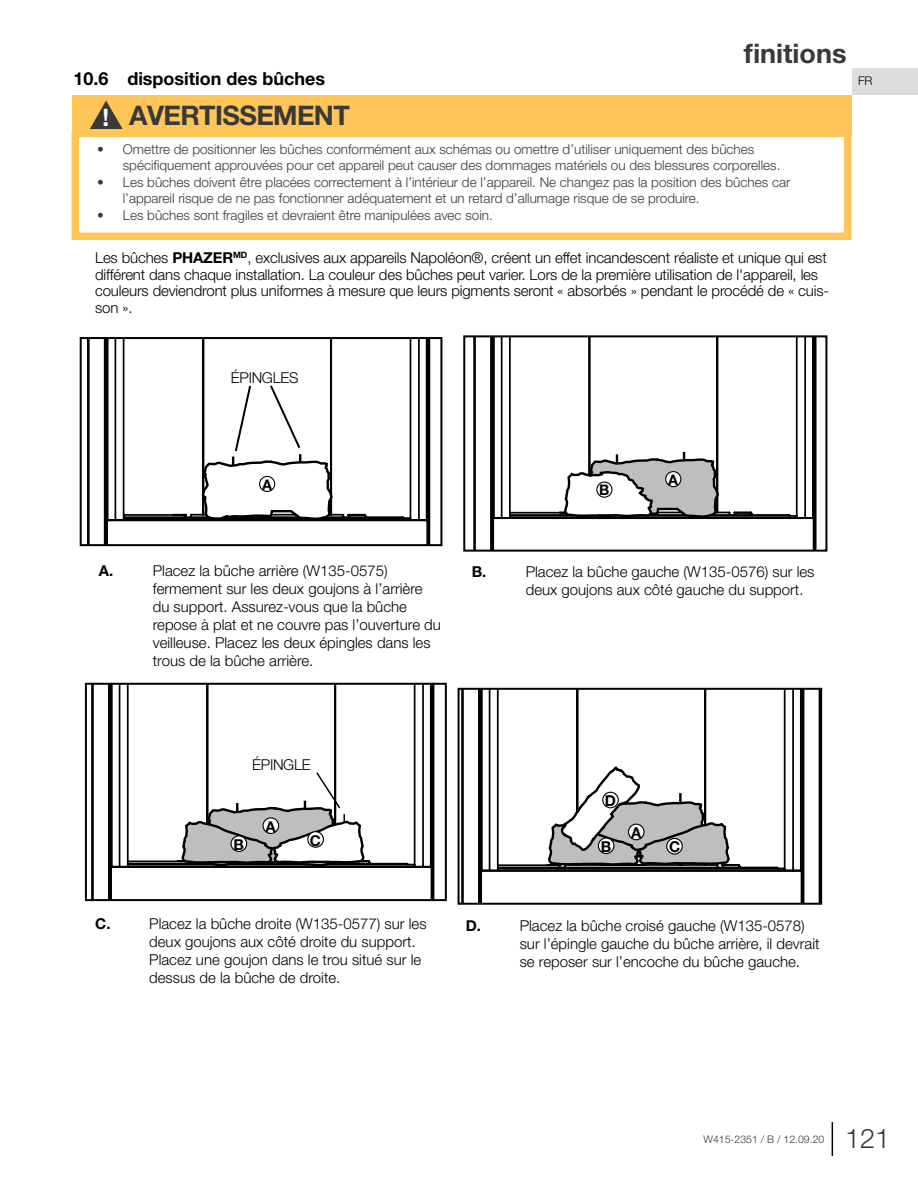
<style>
.page{position:relative;width:918px;height:1188px;background:#fff}
.page>*{position:absolute;margin:0;border:0;box-sizing:border-box;transform-origin:0 0}
.t1{font:700 27px "Helvetica Neue";letter-spacing:-.025em;color:#3b3838}
.t2{font:700 27px "Helvetica Neue";color:#3b3838}
.t3{font:300 27px "Helvetica Neue";color:#3b3838}
.t4{font:700 18px "Helvetica Neue";color:#000}
.t5{font:300 15px/18px "Helvetica Neue";color:#000}
.t6{font:700 15px "Helvetica Neue";color:#000}
.t7{font:300 15px "Helvetica Neue";letter-spacing:-.02em;color:#000}
.t8{font:700 14.55px "Helvetica Neue";color:#000}
.t9{font:300 13.5px/16.5px "Helvetica Neue";color:#3b3838}
.t10{font:300 12px "Helvetica Neue";color:#000}
.t11{font:300 10.5px "Helvetica Neue";color:#3b3838}
.s1{font-size:24px;color:#fff}
.s2{font-weight:700}
</style>
<div class="page">
<hr style="left:832px;top:1122px;width:1px;height:34px;background:#000">
<div style="left:853px;top:68px;width:65px;height:26px;background:#dcddde"></div>
<svg style="left:91px;top:686px;width:344px;height:212px"></svg>
<div style="left:85px;top:683px;width:362px;height:218px;border:2px solid #000"></div>
<svg style="left:461px;top:691px;width:358px;height:211px"></svg>
<svg style="left:547px;top:765px;width:184px;height:117px"></svg>
<div style="left:458px;top:688px;width:364px;height:217px;border:2px solid #000"></div>
<div style="left:598px;top:838px;width:16px;height:16px;background:#fff;border-radius:50%"></div>
<div style="left:598px;top:837px;width:16px;height:17px;border:1px solid #000101;border-radius:50%"></div>
<div style="left:628px;top:824px;width:16px;height:16px;background:#fff;border-radius:50%"></div>
<div style="left:628px;top:824px;width:17px;height:16px;border:1px solid #000101;border-radius:50%"></div>
<div style="left:667px;top:838px;width:15px;height:16px;background:#fff;border-radius:50%"></div>
<div style="left:666px;top:838px;width:17px;height:17px;border:1px solid #000101;border-radius:50%"></div>
<div style="left:603px;top:792px;width:15px;height:16px;background:#fff;border-radius:50%"></div>
<div style="left:602px;top:792px;width:17px;height:16px;border:1px solid #000101;border-radius:50%"></div>
<svg style="left:473px;top:338px;width:344px;height:211px"></svg>
<svg style="left:563px;top:452px;width:157px;height:87px"></svg>
<div style="left:463px;top:335px;width:364px;height:217px;border:2px solid #000"></div>
<div style="left:597px;top:482px;width:15px;height:15px;background:#fff;border-radius:50%"></div>
<div style="left:596px;top:482px;width:16px;height:16px;border:1px solid #000101;border-radius:50%"></div>
<svg style="left:87px;top:340px;width:344px;height:203px"></svg>
<div style="left:80px;top:337px;width:362px;height:209px;border:2px solid #000"></div>
<div style="left:666px;top:472px;width:15px;height:15px;background:#fff;border-radius:50%"></div>
<div style="left:665px;top:471px;width:16px;height:16px;border:1px solid #000101;border-radius:50%"></div>
<svg style="left:202px;top:383px;width:132px;height:159px"></svg>
<svg style="left:180px;top:771px;width:186px;height:117px"></svg>
<div style="left:72px;top:130px;width:780px;height:110px;border:8px solid #fec558"></div>
<div style="left:72px;top:95px;width:780px;height:39px;background:#fec558"></div>
<svg style="left:90px;top:101px;width:33px;height:28px"></svg>
<h1 class="t2" style="left:744px;top:33px;width:104px">finitions</h1>
<p class="t4" style="left:73px;top:64px;width:253px">10.6 disposition des bûches</p>
<p class="t10" style="left:858px;top:71px;width:16px">FR</p>
<h1 class="t1" style="left:103px;top:94px;width:249px"><span class="s1">!</span> AVERTISSEMENT</h1>
<p class="t9" style="left:123px;top:140px;width:659px;text-indent:-26px">• Omettre de positionner les bûches conformément aux schémas ou omettre d’utiliser uniquement des bûches spécifiquement approuvées pour cet appareil peut causer des dommages matériels ou des blessures corporelles.</p>
<p class="t9" style="left:123px;top:173px;width:669px;text-indent:-26px">• Les bûches doivent être placées correctement à l’intérieur de l’appareil. Ne changez pas la position des bûches car l’appareil risque de ne pas fonctionner adéquatement et un retard d’allumage risque de se produire.</p>
<p class="t9" style="left:97px;top:206px;width:397px">• Les bûches sont fragiles et devraient être manipulées avec soin.</p>
<p class="t5" style="left:95px;top:249px;width:735px;line-height:16.5px">Les bûches <span class="s2">PHAZER</span><sup>MD</sup>, exclusives aux appareils Napoléon®, créent un effet incandescent réaliste et unique qui est différent dans chaque installation. La couleur des bûches peut varier. Lors de la première utilisation de l'appareil, les couleurs deviendront plus uniformes à mesure que leurs pigments seront « absorbés » pendant le procédé de « cuis&shy;son ».</p>
<p class="t7" style="left:231px;top:366px;width:69px">ÉPINGLES</p>
<p class="t8" style="left:262px;top:473px;width:11px">A</p>
<p class="t8" style="left:668px;top:468px;width:11px">A</p>
<p class="t8" style="left:599px;top:479px;width:12px">B</p>
<p class="t6" style="left:99px;top:559px;width:16px">A.</p>
<p class="t5" style="left:153px;top:561px;width:290px">Placez la bûche arrière (W135-0575) fermement sur les deux goujons à l’arrière du support. Assurez-vous que la bûche repose à plat et ne couvre pas l’ouverture du veilleuse. Placez les deux épingles dans les trous de la bûche arrière.</p>
<p class="t6" style="left:472px;top:559px;width:16px">B.</p>
<p class="t5" style="left:526px;top:561px;width:290px">Placez la bûche gauche (W135-0576) sur les deux goujons aux côté gauche du support.</p>
<p class="t7" style="left:252px;top:753px;width:60px">ÉPINGLE</p>
<p class="t6" style="left:233px;top:833px;width:12px">B</p>
<p class="t6" style="left:266px;top:815px;width:12px">A</p>
<p class="t6" style="left:310px;top:828px;width:13px">C</p>
<p class="t6" style="left:605px;top:789px;width:13px">D</p>
<p class="t6" style="left:601px;top:835px;width:12px">B</p>
<p class="t6" style="left:631px;top:821px;width:12px">A</p>
<p class="t6" style="left:669px;top:835px;width:13px">C</p>
<p class="t6" style="left:95px;top:912px;width:17px">C.</p>
<p class="t5" style="left:149px;top:914px;width:279px">Placez la bûche droite (W135-0577) sur les deux goujons aux côté droite du support.<br>Placez une goujon dans le trou situé sur le dessus de la bûche de droite.</p>
<p class="t6" style="left:466px;top:914px;width:17px">D.</p>
<p class="t5" style="left:520px;top:916px;width:301px">Placez la bûche croisé gauche (W135-0578) sur l’épingle gauche du bûche arrière, il devrait se reposer sur l’encoche du bûche gauche.</p>
<p class="t11" style="left:704px;top:1131px;width:122px">W415-2351 / B / 12.09.20</p>
<h1 class="t3" style="left:845px;top:1116px;width:47px">121</h1>
</div>
